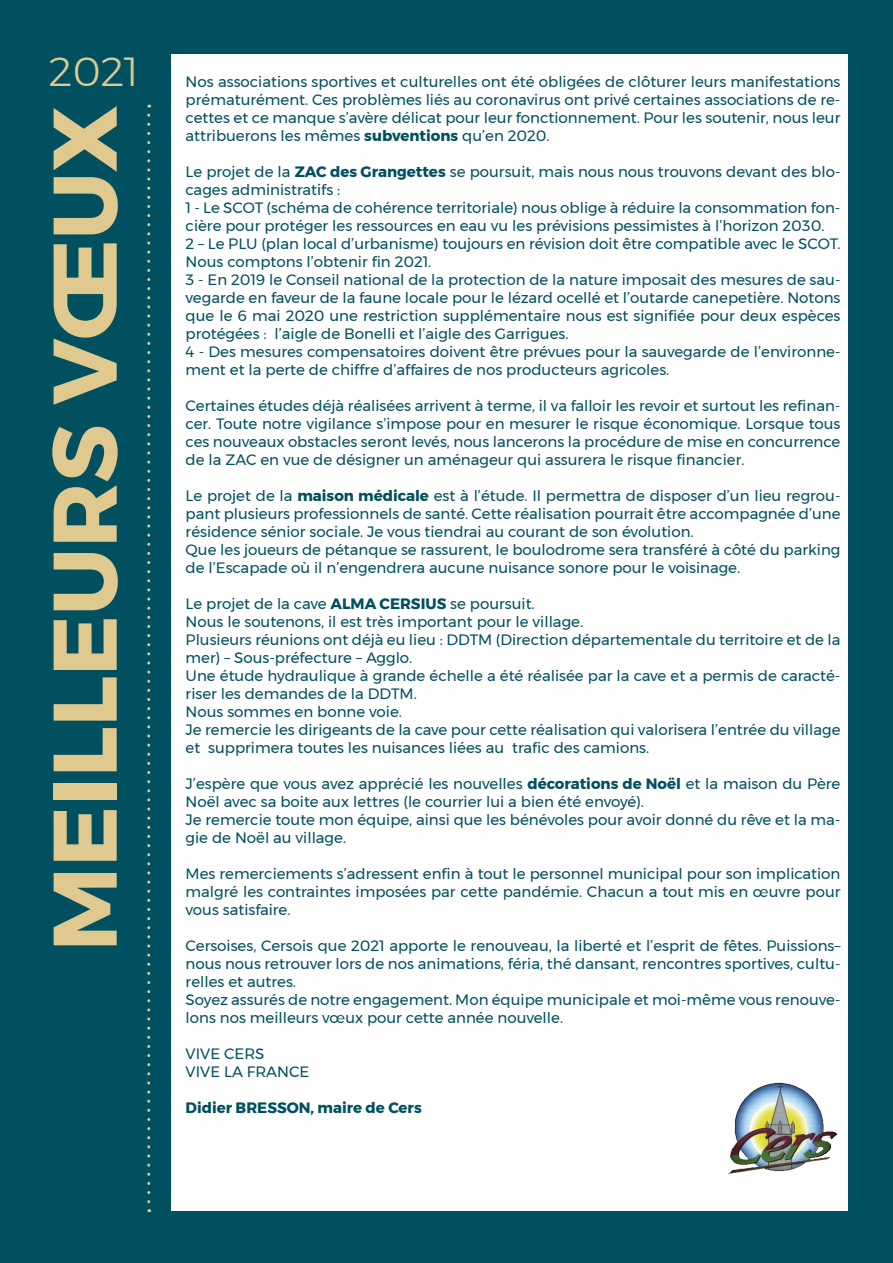
<style>
.page{position:relative;width:893px;height:1263px;background:#00505f}
.page>*{position:absolute;margin:0;border:0;box-sizing:border-box;transform-origin:0 0}
.t1{font:700 90px "Montserrat";color:#e0c98f}
.t2{font:300 40.5px "Montserrat";color:#e0c98f}
.t3{font:15px/18px "Montserrat";color:#00505f}
.t4{font:700 15px "Montserrat";color:#00505f}
.s1{font-weight:700}
</style>
<div class="page">
<div style="left:172px;top:54px;width:676px;height:1156px;background:#fff"></div>
<svg style="left:147px;top:115px;width:3px;height:1097px"></svg>
<div style="left:723px;top:1073px;width:117px;height:108px;background:#1d1d1b;opacity:.75"></div>
<h2 class="t2" style="left:49px;top:47px;width:91px">2021</h2>
<h1 class="t1" style="left:30px;top:951px;width:847px;rotate:-90deg">MEILLEURS VŒUX</h1>
<p class="t3" style="left:186px;top:72px;width:656px;text-align:justify">Nos associations sportives et culturelles ont été obligées de clôturer leurs manifestations prématurément. Ces problèmes liés au coronavirus ont privé certaines associations de re&shy;cettes et ce manque s’avère délicat pour leur fonctionnement. Pour les soutenir, nous leur attribuerons les mêmes <span class="s1">subventions</span> qu’en 2020.</p>
<p class="t3" style="left:186px;top:162px;width:656px">Le projet de la <span class="s1">ZAC des Grangettes</span> se poursuit, mais nous nous trouvons devant des blo&shy;cages administratifs :<br>1 - Le SCOT (schéma de cohérence territoriale) nous oblige à réduire la consommation fon&shy;cière pour protéger les ressources en eau vu les prévisions pessimistes à l’horizon 2030.<br>2 – Le PLU (plan local d’urbanisme) toujours en révision doit être compatible avec le SCOT.<br>Nous comptons l’obtenir fin 2021.<br>3 - En 2019 le Conseil national de la protection de la nature imposait des mesures de sau&shy;vegarde en faveur de la faune locale pour le lézard ocellé et l’outarde canepetière. Notons que le 6 mai 2020 une restriction supplémentaire nous est signifiée pour deux espèces protégées : l’aigle de Bonelli et l’aigle des Garrigues.<br>4 - Des mesures compensatoires doivent être prévues pour la sauvegarde de l’environne&shy;ment et la perte de chiffre d’affaires de nos producteurs agricoles.</p>
<p class="t3" style="left:186px;top:396px;width:656px;text-align:justify">Certaines études déjà réalisées arrivent à terme, il va falloir les revoir et surtout les refinan&shy;cer. Toute notre vigilance s’impose pour en mesurer le risque économique. Lorsque tous ces nouveaux obstacles seront levés, nous lancerons la procédure de mise en concurrence de la ZAC en vue de désigner un aménageur qui assurera le risque financier.</p>
<p class="t3" style="left:186px;top:486px;width:656px">Le projet de la <span class="s1">maison médicale</span> est à l’étude. Il permettra de disposer d’un lieu regrou&shy;pant plusieurs professionnels de santé. Cette réalisation pourrait être accompagnée d’une résidence sénior sociale. Je vous tiendrai au courant de son évolution.<br>Que les joueurs de pétanque se rassurent, le boulodrome sera transféré à côté du parking de l’Escapade où il n’engendrera aucune nuisance sonore pour le voisinage.</p>
<p class="t3" style="left:186px;top:594px;width:656px">Le projet de la cave <span class="s1">ALMA CERSIUS</span> se poursuit.<br>Nous le soutenons, il est très important pour le village.<br>Plusieurs réunions ont déjà eu lieu : DDTM (Direction départementale du territoire et de la mer) – Sous-préfecture – Agglo.<br>Une étude hydraulique à grande échelle a été réalisée par la cave et a permis de caracté&shy;riser les demandes de la DDTM.<br>Nous sommes en bonne voie.<br>Je remercie les dirigeants de la cave pour cette réalisation qui valorisera l’entrée du village et supprimera toutes les nuisances liées au trafic des camions.</p>
<p class="t3" style="left:186px;top:774px;width:656px">J’espère que vous avez apprécié les nouvelles <span class="s1">décorations de Noël</span> et la maison du Père Noël avec sa boite aux lettres (le courrier lui a bien été envoyé).<br>Je remercie toute mon équipe, ainsi que les bénévoles pour avoir donné du rêve et la ma&shy;gie de Noël au village.</p>
<p class="t3" style="left:186px;top:864px;width:656px;text-align:justify">Mes remerciements s’adressent enfin à tout le personnel municipal pour son implication malgré les contraintes imposées par cette pandémie. Chacun a tout mis en œuvre pour vous satisfaire.</p>
<p class="t3" style="left:186px;top:936px;width:656px">Cersoises, Cersois que 2021 apporte le renouveau, la liberté et l’esprit de fêtes. Puissions– nous nous retrouver lors de nos animations, féria, thé dansant, rencontres sportives, cultu&shy;relles et autres.<br>Soyez assurés de notre engagement. Mon équipe municipale et moi-même vous renouve&shy;lons nos meilleurs vœux pour cette année nouvelle.</p>
<p class="t3" style="left:186px;top:1044px;width:125px">VIVE CERS<br>VIVE LA FRANCE</p>
<p class="t4" style="left:186px;top:1098px;width:238px">Didier BRESSON, maire de Cers</p>
</div>
